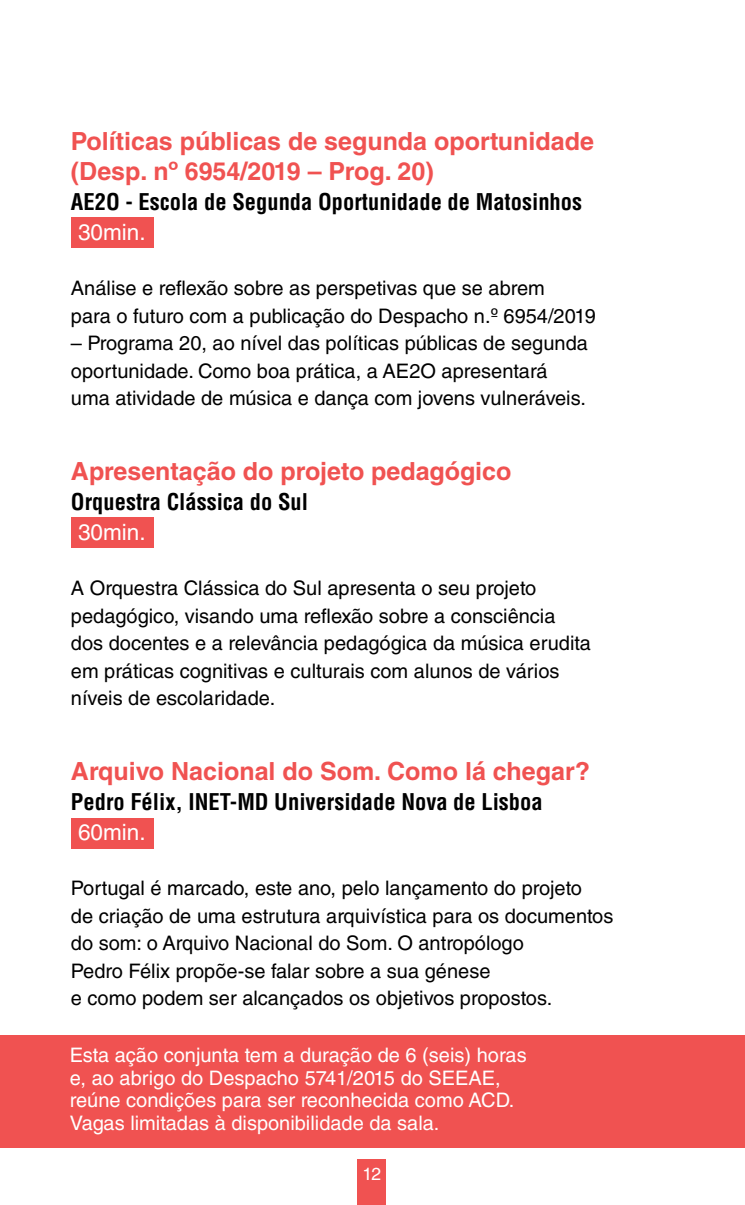
<style>
.page{position:relative;width:745px;height:1205px;background:#fff}
.page>*{position:absolute;margin:0;border:0;box-sizing:border-box;transform-origin:0 0}
.t1{font:700 25px/30px "Helvetica LT Std";color:#f05251}
.t2{font:700 condensed 22.5px "Helvetica LT Std";color:#000}
.t3{font:22.5px "Helvetica LT Std";color:#fff}
.t4{font:20px/27.5px "Helvetica LT Std";color:#000}
.t5{font:20px/22.5px "Helvetica LT Std";color:#fff}
.t6{font:17.5px "Helvetica LT Std";color:#fff}
</style>
<div class="page">
<div style="left:357px;top:1159px;width:29px;height:46px;background:#f05251"></div>
<div style="left:0;top:1035px;width:744px;height:113px;background:#f05251"></div>
<div style="left:71px;top:217px;width:82px;height:31px;background:#f05251"></div>
<div style="left:71px;top:517px;width:82px;height:30px;background:#f05251"></div>
<div style="left:71px;top:818px;width:82px;height:31px;background:#f05251"></div>
<p class="t1" style="left:71px;top:126px;width:524px">Políticas públicas de segunda oportunidade (Desp. nº 6954/2019 – Prog. 20)</p>
<p class="t2" style="left:71px;top:188px;width:512px">AE2O - Escola de Segunda Oportunidade de Matosinhos</p>
<p class="t3" style="left:78px;top:219px;width:69px">30min.</p>
<p class="t4" style="left:71px;top:274px;width:526px">Análise e reflexão sobre as perspetivas que se abrem<br>para o futuro com a publicação do Despacho n.º 6954/2019</p>
<p class="t4" style="left:71px;top:329px;width:518px">– Programa 20, ao nível das políticas públicas de segunda oportunidade. Como boa prática, a AE2O apresentará uma atividade de música e dança com jovens vulneráveis.</p>
<p class="t1" style="left:71px;top:456px;width:441px">Apresentação do projeto pedagógico</p>
<p class="t2" style="left:71px;top:488px;width:238px">Orquestra Clássica do Sul</p>
<p class="t3" style="left:78px;top:519px;width:69px">30min.</p>
<p class="t4" style="left:71px;top:574px;width:521px">A Orquestra Clássica do Sul apresenta o seu projeto pedagógico, visando uma reflexão sobre a consciência dos docentes e a relevância pedagógica da música erudita em práticas cognitivas e culturais com alunos de vários níveis de escolaridade.</p>
<p class="t1" style="left:71px;top:756px;width:520px">Arquivo Nacional do Som. Como lá chegar?</p>
<p class="t2" style="left:71px;top:788px;width:473px">Pedro Félix, INET-MD Universidade Nova de Lisboa</p>
<p class="t3" style="left:78px;top:819px;width:69px">60min.</p>
<p class="t4" style="left:71px;top:874px;width:543px">Portugal é marcado, este ano, pelo lançamento do projeto<br>de criação de uma estrutura arquivística para os documentos do som: o Arquivo Nacional do Som. O antropólogo<br>Pedro Félix propõe-se falar sobre a sua génese<br>e como podem ser alcançados os objetivos propostos.</p>
<p class="t5" style="left:70px;top:1044px;width:458px">Esta ação conjunta tem a duração de 6 (seis) horas e, ao abrigo do Despacho 5741/2015 do SEEAE, reúne condições para ser reconhecida como ACD.<br>Vagas limitadas à disponibilidade da sala.</p>
<p class="t6" style="left:362px;top:1164px;width:20px">12</p>
</div>
